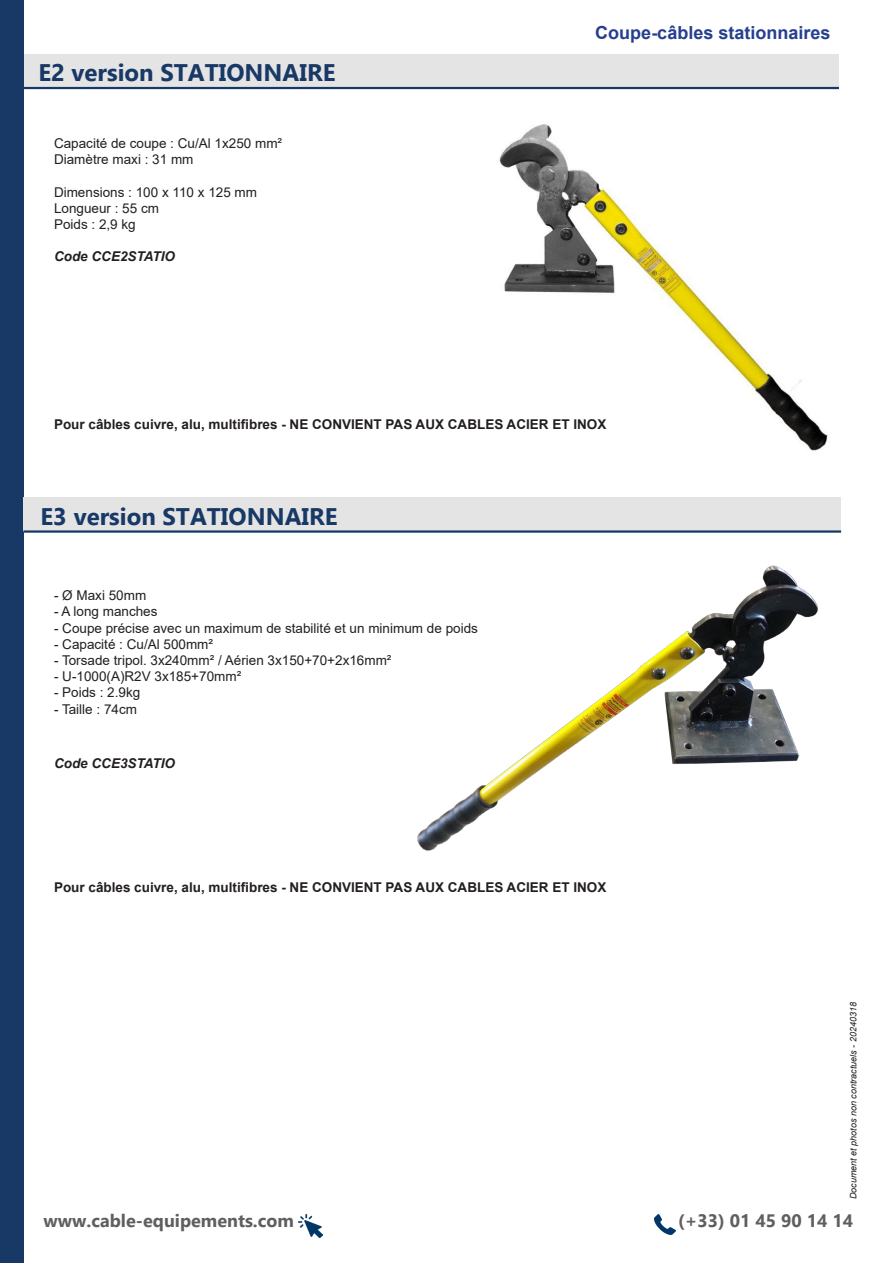
<style>
.page{position:relative;width:893px;height:1263px;background:#fff}
.page>*{position:absolute;margin:0;border:0;box-sizing:border-box;transform-origin:0 0}
.t1{font:700 24px "Gadugi";color:#183866}
.t2{font:700 18px "Gadugi";color:#5f5f62}
.t3{font:700 18px "Arial";color:#253f8e}
.t4{font:13.5px "Arial";color:#231f20}
.t5{font:700 13.5px "Arial";color:#231f20}
.t6{font:italic 700 13.5px "Arial";color:#231f20}
.t7{font:italic 9px "Arial";color:#231f20}
</style>
<div class="page">
<div style="left:21px;top:54px;width:818px;height:34px;background:#e4e4e4"></div>
<hr style="left:21px;top:87px;width:818px;height:2px;background:#183866">
<div style="left:0;top:0;width:23px;height:1263px;background:#183866"></div>
<div style="left:23px;top:497px;width:818px;height:34px;background:#e4e4e4"></div>
<hr style="left:23px;top:530px;width:818px;height:3px;background:#183866">
<img style="left:499px;top:124px;width:329px;height:327px">
<img style="left:417px;top:565px;width:401px;height:286px">
<img style="left:299px;top:1214px;width:23px;height:23px">
<img style="left:655px;top:1214px;width:20px;height:20px">
<p class="t1" style="left:38px;top:58px;width:299px">E2 version STATIONNAIRE</p>
<p class="t4" style="left:54px;top:134px;width:230px">Capacité de coupe : Cu/Al 1x250 mm²</p>
<p class="t4" style="left:54px;top:150px;width:141px">Diamètre maxi : 31 mm</p>
<p class="t4" style="left:54px;top:183px;width:205px">Dimensions : 100 x 110 x 125 mm</p>
<p class="t4" style="left:54px;top:199px;width:107px">Longueur : 55 cm</p>
<p class="t4" style="left:54px;top:215px;width:83px">Poids : 2,9 kg</p>
<p class="t6" style="left:54px;top:248px;width:123px">Code CCE2STATIO</p>
<p class="t3" style="left:595px;top:20px;width:237px">Coupe-câbles stationnaires</p>
<p class="t5" style="left:54px;top:415px;width:554px">Pour câbles cuivre, alu, multifibres - NE CONVIENT PAS AUX CABLES ACIER ET INOX</p>
<p class="t1" style="left:41px;top:502px;width:299px">E3 version STATIONNAIRE</p>
<p class="t4" style="left:54px;top:586px;width:94px">- Ø Maxi 50mm</p>
<p class="t4" style="left:54px;top:602px;width:105px">- A long manches</p>
<p class="t4" style="left:54px;top:618px;width:425px">- Coupe précise avec un maximum de stabilité et un minimum de poids</p>
<p class="t4" style="left:54px;top:635px;width:161px">- Capacité : Cu/Al 500mm²</p>
<p class="t4" style="left:54px;top:651px;width:339px">- Torsade tripol. 3x240mm² / Aérien 3x150+70+2x16mm²</p>
<p class="t4" style="left:54px;top:667px;width:189px">- U-1000(A)R2V 3x185+70mm²</p>
<p class="t4" style="left:54px;top:683px;width:88px">- Poids : 2.9kg</p>
<p class="t4" style="left:54px;top:699px;width:85px">- Taille : 74cm</p>
<p class="t6" style="left:54px;top:754px;width:123px">Code CCE3STATIO</p>
<p class="t5" style="left:54px;top:877px;width:554px">Pour câbles cuivre, alu, multifibres - NE CONVIENT PAS AUX CABLES ACIER ET INOX</p>
<p class="t7" style="left:848px;top:1199px;width:199px;rotate:-90deg">Document et photos non contractuels - 20240318</p>
<p class="t2" style="left:44px;top:1210px;width:252px">www.cable-equipements.com</p>
<p class="t2" style="left:678px;top:1210px;width:177px">(+33) 01 45 90 14 14</p>
</div>
